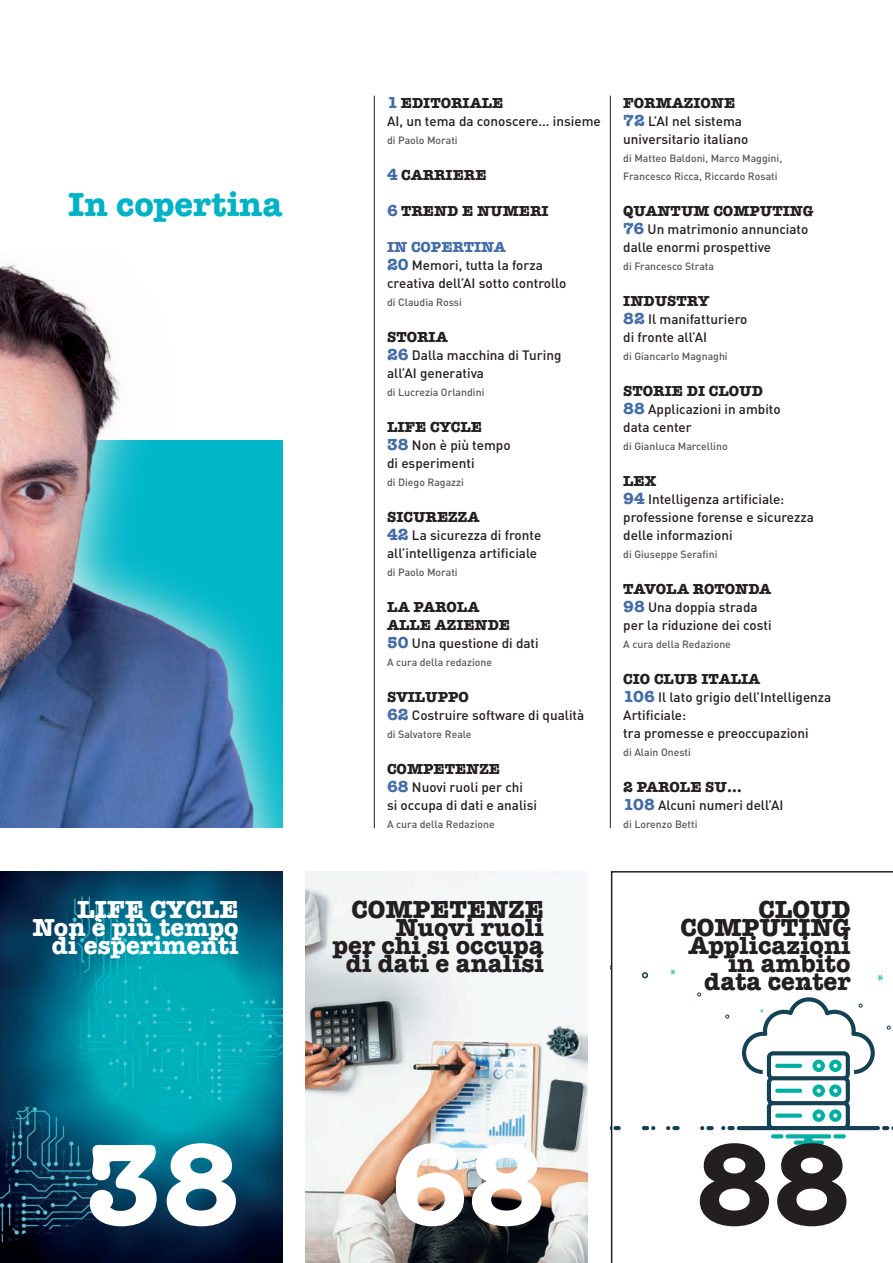
<style>
.page{position:relative;width:893px;height:1263px;background:#fff}
.page>*{position:absolute;margin:0;border:0;box-sizing:border-box;transform-origin:0 0}
.t1{font:700 118.2px "American Typewriter";color:#fff}
.t2{font:700 118.2px "American Typewriter";color:#231f20}
.t3{font:700 34.35px "American Typewriter";color:#00b2c5}
.t4{font:700 25.5px/18px "American Typewriter";color:#231f20;text-align:right}
.t5{font:700 25.5px/18px "American Typewriter";color:#fff;text-align:right}
.t6{font:700 15px/18px "American Typewriter";color:#231f20}
.t7{font:700 15px "American Typewriter";color:#446da7}
.t8{font:500 13.5px/18px "DIN";color:#231f20}
.t9{font:500 10.5px/18px "DIN";color:#57585a}
.s1{font-size:16.5px;color:#446da7}
.s2{font-family:"American Typewriter";font-weight:700;font-size:16.5px;color:#446da7}
</style>
<div class="page">
<img style="left:0;top:262px;width:282px;height:566px">
<hr style="left:374px;top:96px;width:1px;height:732px;background:#231f20">
<hr style="left:610px;top:96px;width:1px;height:732px;background:#231f20">
<svg style="left:611px;top:871px;width:282px;height:392px"></svg>
<img style="left:0;top:871px;width:282px;height:392px">
<img style="left:305px;top:871px;width:283px;height:392px">
<h2 class="t3" style="left:68px;top:175px;width:216px">In copertina</h2>
<h3 class="t5" style="left:33px;top:899px;width:207px">LIFE CYCLE<br>Non è più tempo di esperimenti</h3>
<p class="t6" style="left:387px;top:93px;width:118px"><span class="s1">1</span> EDITORIALE</p>
<p class="t8" style="left:387px;top:112px;width:215px">AI, un tema da conoscere... insieme</p>
<p class="t9" style="left:387px;top:131px;width:72px">di Paolo Morati</p>
<p class="t6" style="left:387px;top:165px;width:101px"><span class="s1">4</span> CARRIERE</p>
<p class="t6" style="left:387px;top:201px;width:163px"><span class="s1">6</span> TREND E NUMERI</p>
<p class="t7" style="left:387px;top:234px;width:120px">IN COPERTINA</p>
<p class="t8" style="left:387px;top:256px;width:181px"><span class="s2">20</span> Memori, tutta la forza creativa dell’AI sotto controllo</p>
<p class="t9" style="left:387px;top:293px;width:76px">di Claudia Rossi</p>
<p class="t6" style="left:387px;top:327px;width:62px">STORIA</p>
<p class="t8" style="left:387px;top:346px;width:176px"><span class="s2">26</span> Dalla macchina di Turing all’AI generativa</p>
<p class="t9" style="left:387px;top:383px;width:99px">di Lucrezia Orlandini</p>
<p class="t6" style="left:387px;top:417px;width:96px">LIFE CYCLE</p>
<p class="t8" style="left:387px;top:436px;width:125px"><span class="s2">38</span> Non è più tempo di esperimenti</p>
<p class="t9" style="left:387px;top:473px;width:78px">di Diego Ragazzi</p>
<p class="t6" style="left:387px;top:507px;width:94px">SICUREZZA</p>
<p class="t8" style="left:387px;top:526px;width:156px"><span class="s2">42</span> La sicurezza di fronte all’intelligenza artificiale</p>
<p class="t9" style="left:387px;top:563px;width:72px">di Paolo Morati</p>
<p class="t6" style="left:387px;top:597px;width:125px">LA PAROLA<br>ALLE AZIENDE</p>
<p class="t8" style="left:387px;top:634px;width:153px"><span class="s2">50</span> Una questione di dati</p>
<p class="t9" style="left:387px;top:653px;width:107px">A cura della redazione</p>
<p class="t6" style="left:387px;top:687px;width:83px">SVILUPPO</p>
<p class="t8" style="left:387px;top:706px;width:199px"><span class="s2">62</span> Costruire software di qualità</p>
<p class="t9" style="left:387px;top:725px;width:86px">di Salvatore Reale</p>
<p class="t6" style="left:387px;top:759px;width:115px">COMPETENZE</p>
<p class="t8" style="left:387px;top:778px;width:152px"><span class="s2">68</span> Nuovi ruoli per chi<br>si occupa di dati e analisi</p>
<p class="t9" style="left:387px;top:815px;width:109px">A cura della Redazione</p>
<p class="t6" style="left:623px;top:93px;width:113px">FORMAZIONE</p>
<p class="t8" style="left:623px;top:112px;width:127px"><span class="s2">72</span> L’AI nel sistema universitario italiano</p>
<p class="t9" style="left:623px;top:149px;width:160px">di Matteo Baldoni, Marco Maggini,<br>Francesco Ricca, Riccardo Rosati</p>
<p class="t6" style="left:623px;top:201px;width:192px">QUANTUM COMPUTING</p>
<p class="t8" style="left:623px;top:220px;width:187px"><span class="s2">76</span> Un matrimonio annunciato dalle enormi prospettive</p>
<p class="t9" style="left:623px;top:257px;width:92px">di Francesco Strata</p>
<p class="t6" style="left:623px;top:291px;width:88px">INDUSTRY</p>
<p class="t8" style="left:623px;top:310px;width:126px"><span class="s2">82</span> Il manifatturiero di fronte all’AI</p>
<p class="t9" style="left:623px;top:347px;width:106px">di Giancarlo Magnaghi</p>
<p class="t6" style="left:623px;top:381px;width:141px">STORIE DI CLOUD</p>
<p class="t8" style="left:623px;top:400px;width:159px"><span class="s2">88</span> Applicazioni in ambito data center</p>
<p class="t9" style="left:623px;top:437px;width:106px">di Gianluca Marcellino</p>
<p class="t6" style="left:623px;top:471px;width:35px">LEX</p>
<p class="t8" style="left:623px;top:490px;width:192px"><span class="s2">94</span> Intelligenza artificiale: professione forense e sicurezza delle informazioni</p>
<p class="t9" style="left:623px;top:545px;width:96px">di Giuseppe Serafini</p>
<p class="t6" style="left:623px;top:579px;width:150px">TAVOLA ROTONDA</p>
<p class="t8" style="left:623px;top:598px;width:150px"><span class="s2">98</span> Una doppia strada per la riduzione dei costi</p>
<p class="t9" style="left:623px;top:635px;width:109px">A cura della Redazione</p>
<p class="t6" style="left:623px;top:669px;width:138px">CIO CLUB ITALIA</p>
<p class="t8" style="left:623px;top:688px;width:210px"><span class="s2">106</span> Il lato grigio dell’Intelligenza<br>Artificiale:<br>tra promesse e preoccupazioni</p>
<p class="t9" style="left:623px;top:743px;width:69px">di Alain Onesti</p>
<p class="t6" style="left:623px;top:777px;width:120px">2 PAROLE SU…</p>
<p class="t8" style="left:623px;top:796px;width:162px"><span class="s2">108</span> Alcuni numeri dell’AI</p>
<p class="t9" style="left:623px;top:815px;width:76px">di Lorenzo Betti</p>
<h3 class="t4" style="left:333px;top:899px;width:212px">COMPETENZE<br>Nuovi ruoli<br>per chi si occupa di dati e analisi</h3>
<h3 class="t4" style="left:680px;top:899px;width:171px">CLOUD<br>COMPUTING<br>Applicazioni in ambito data center</h3>
<h1 class="t1" style="left:85px;top:1082px;width:156px">38</h1>
<h1 class="t1" style="left:390px;top:1082px;width:156px">68</h1>
<h1 class="t2" style="left:696px;top:1082px;width:156px">88</h1>
</div>
